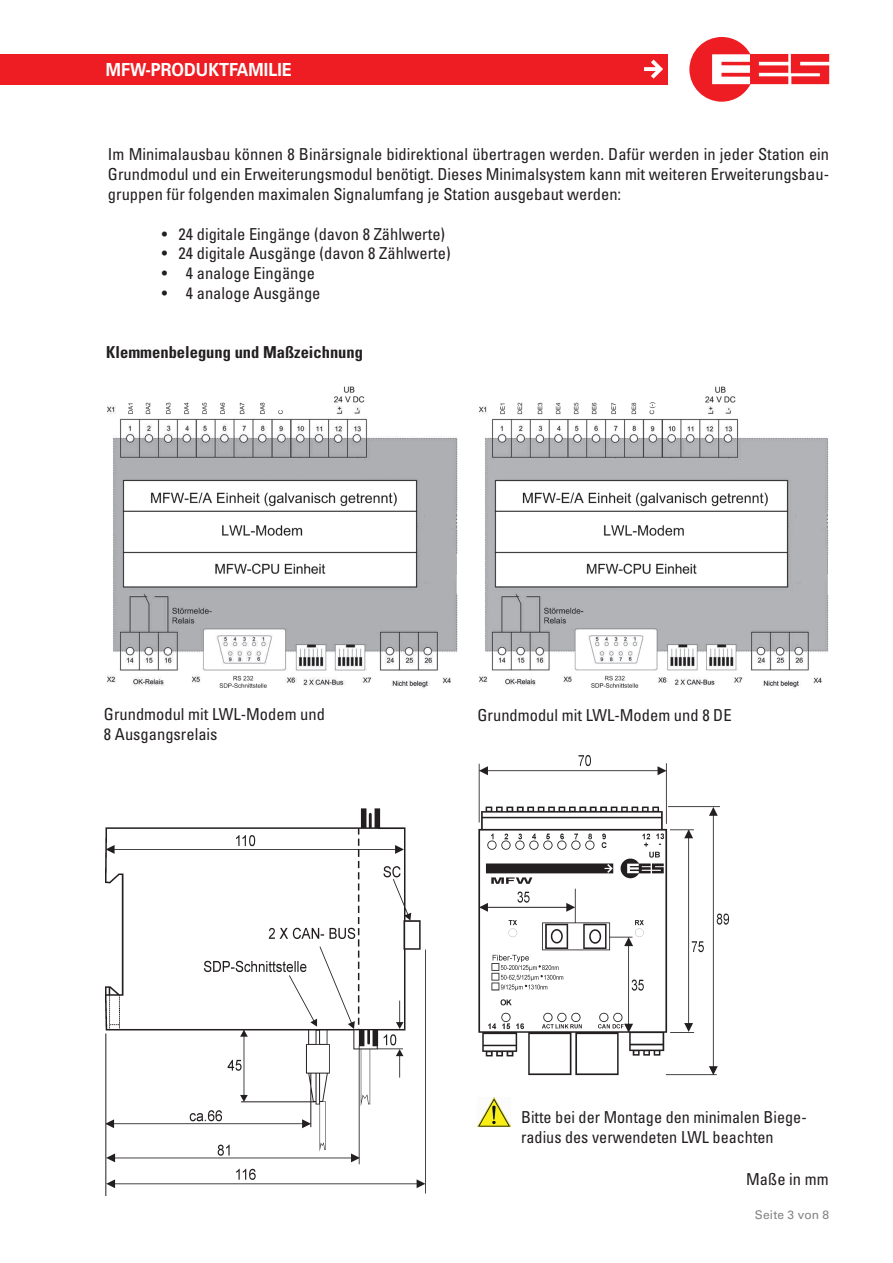
<style>
.page{position:relative;width:893px;height:1263px;background:#fff}
.page>*{position:absolute;margin:0;border:0;box-sizing:border-box;transform-origin:0 0}
.t1{font:700 18px "Univers LT Std";color:#fff;scale:.9 1}
.t2{font:condensed 16.5px/19.8px "Univers LT Std";color:#231f20}
.t3{font:700 condensed 16.5px "Univers LT Std";color:#231f20}
.t4{font:12px "Univers LT Std";letter-spacing:.015em;color:#808285}
</style>
<div class="page">
<svg style="left:689px;top:37px;width:140px;height:65px"></svg>
<div style="left:0;top:54px;width:668px;height:30px;background:#ee1d23"></div>
<svg style="left:644px;top:60px;width:19px;height:19px"></svg>
<img style="left:108px;top:386px;width:350px;height:303px">
<img style="left:479px;top:386px;width:350px;height:303px">
<img style="left:477px;top:1103px;width:34px;height:23px">
<img style="left:106px;top:808px;width:320px;height:388px">
<img style="left:478px;top:755px;width:251px;height:348px">
<p class="t1" style="left:106px;top:59px;width:208px">MFW-PRODUKTFAMILIE</p>
<p class="t2" style="left:108px;top:144px;width:723px;text-align:justify">Im Minimalausbau können 8 Binärsignale bidirektional übertragen werden. Dafür werden in jeder Station ein Grundmodul und ein Erweiterungsmodul benötigt. Dieses Minimalsystem kann mit weiteren Erweiterungsbau&shy;gruppen für folgenden maximalen Signalumfang je Station ausgebaut werden:</p>
<p class="t2" style="left:162px;top:224px;width:285px">• 24 digitale Eingänge (davon 8 Zählwerte)</p>
<p class="t2" style="left:162px;top:243px;width:290px">• 24 digitale Ausgänge (davon 8 Zählwerte)</p>
<p class="t2" style="left:162px;top:263px;width:155px">• 4 analoge Eingänge</p>
<p class="t2" style="left:162px;top:283px;width:160px">• 4 analoge Ausgänge</p>
<p class="t3" style="left:106px;top:342px;width:258px">Klemmenbelegung und Maßzeichnung</p>
<p class="t2" style="left:104px;top:704px;width:223px">Grundmodul mit LWL-Modem und<br>8 Ausgangsrelais</p>
<p class="t2" style="left:478px;top:705px;width:256px">Grundmodul mit LWL-Modem und 8 DE</p>
<p class="t2" style="left:521px;top:1107px;width:287px">Bitte bei der Montage den minimalen Biege&shy;radius des verwendeten LWL beachten</p>
<p class="t2" style="left:746px;top:1169px;width:84px">Maße in mm</p>
<p class="t4" style="left:755px;top:1207px;width:76px">Seite 3 von 8</p>
</div>
